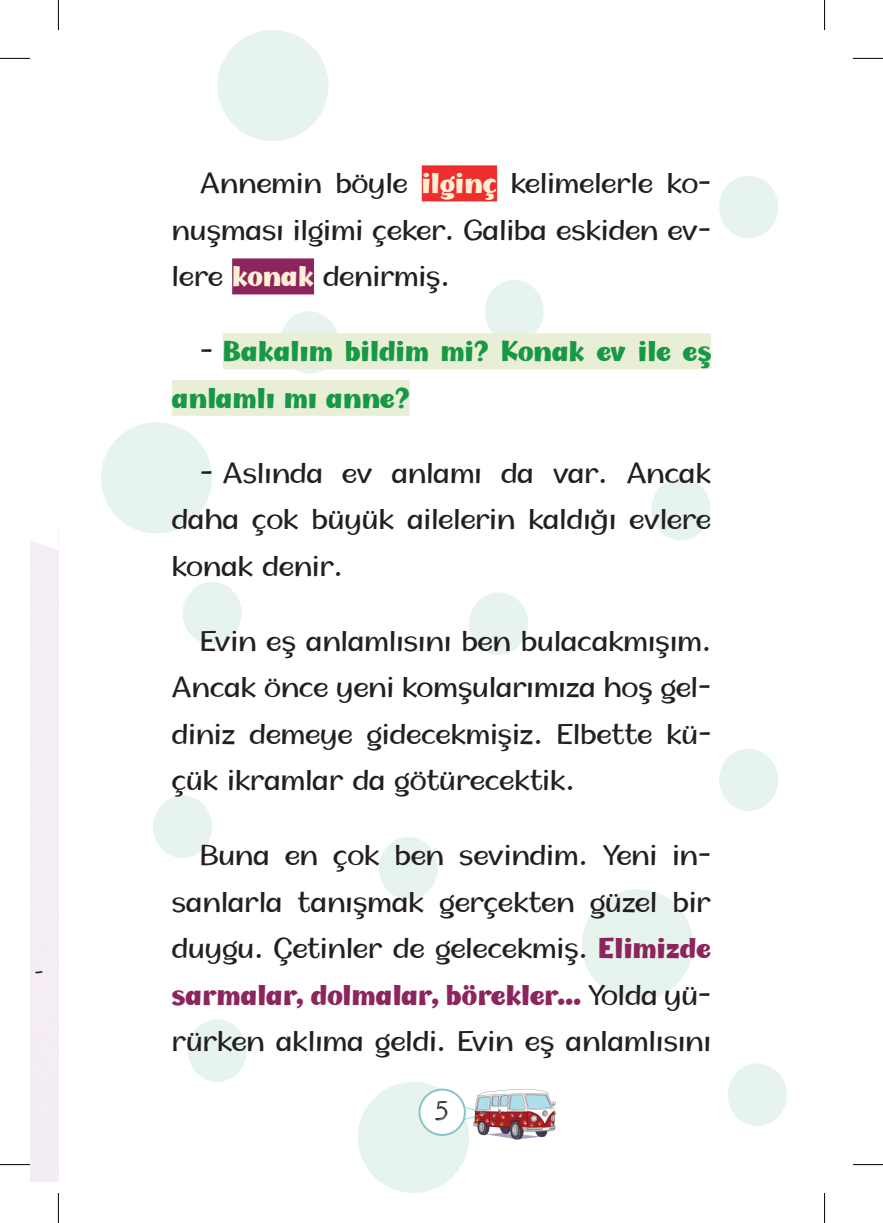
<style>
.page{position:relative;width:883px;height:1223px;background:#fff}
.page>*{position:absolute;margin:0;border:0;box-sizing:border-box;transform-origin:0 0}
.t1{font:28px/46.4px "Champigna";letter-spacing:.01em;color:#231f20;text-align:justify}
.t2{font:900 28px/46.4px "Champigna";letter-spacing:.01em;color:#169845}
.t3{font:22px "Love Ya Like A Sister";color:#231f20}
.s1{font-weight:900;color:#fdf0d5}
.s2{font-weight:400;color:#231f20}
.s3{font-weight:900;color:#8d255d}
</style>
<div class="page">
<div style="left:101px;top:422px;width:111px;height:111px;background:#e6f4ed;border-radius:50%"></div>
<div style="left:358px;top:1081px;width:111px;height:111px;background:#e6f4ed;border-radius:50%"></div>
<div style="left:217px;top:30px;width:111px;height:111px;background:#e6f4ed;border-radius:50%"></div>
<div style="left:581px;top:889px;width:111px;height:111px;background:#e6f4ed;border-radius:50%"></div>
<div style="left:182px;top:582px;width:59px;height:62px;background:#e6f4ed;border-radius:50%"></div>
<div style="left:469px;top:592px;width:59px;height:62px;background:#e6f4ed;border-radius:50%"></div>
<div style="left:718px;top:748px;width:59px;height:63px;background:#e6f4ed;border-radius:50%"></div>
<div style="left:484px;top:280px;width:59px;height:62px;background:#e6f4ed;border-radius:50%"></div>
<div style="left:378px;top:837px;width:59px;height:62px;background:#e6f4ed;border-radius:50%"></div>
<div style="left:727px;top:1063px;width:59px;height:62px;background:#e6f4ed;border-radius:50%"></div>
<div style="left:188px;top:1019px;width:59px;height:62px;background:#e6f4ed;border-radius:50%"></div>
<div style="left:280px;top:311px;width:58px;height:62px;background:#e6f4ed;border-radius:50%"></div>
<div style="left:718px;top:176px;width:59px;height:62px;background:#e6f4ed;border-radius:50%"></div>
<div style="left:651px;top:478px;width:59px;height:62px;background:#e6f4ed;border-radius:50%"></div>
<div style="left:153px;top:795px;width:59px;height:62px;background:#e6f4ed;border-radius:50%"></div>
<div style="left:30px;top:568px;width:28px;height:613px;background:#f5edf4"></div>
<svg style="left:30px;top:541px;width:28px;height:27px"></svg>
<div style="left:419px;top:1089px;width:45px;height:45px;background:#fff;border-radius:50%"></div>
<div style="left:418px;top:1088px;width:47px;height:47px;border:2px solid #88c5c9;border-radius:50%"></div>
<img style="left:473px;top:1089px;width:83px;height:50px">
<svg style="left:461px;top:1104px;width:24px;height:16px"></svg>
<img style="left:471px;top:1112px;width:14px;height:5px">
<div style="left:421px;top:165px;width:76px;height:36px;background:#ee2d2d"></div>
<div style="left:232px;top:258px;width:82px;height:36px;background:#8d255d"></div>
<div style="left:223px;top:333px;width:487px;height:36px;background:#e9efd7"></div>
<div style="left:172px;top:380px;width:237px;height:36px;background:#e9efd7"></div>
<hr style="left:0;top:58px;width:30px;height:1px;background:#000">
<hr style="left:852px;top:58px;width:30px;height:1px;background:#000">
<hr style="left:0;top:1164px;width:30px;height:1px;background:#000">
<hr style="left:852px;top:1164px;width:30px;height:1px;background:#000">
<hr style="left:58px;top:0;width:1px;height:30px;background:#000">
<hr style="left:58px;top:1192px;width:1px;height:30px;background:#000">
<hr style="left:823px;top:0;width:1px;height:30px;background:#000">
<hr style="left:823px;top:1192px;width:1px;height:30px;background:#000">
<p class="t1" style="left:172px;top:160px;width:540px;text-indent:28px">Annemin böyle <span class="s1">ilginç</span> kelimelerle ko&shy;nuşması ilgimi çeker. Galiba eskiden ev&shy;lere <span class="s1">konak</span> denirmiş.</p>
<p class="t2" style="left:172px;top:329px;width:540px;text-indent:28px"><span class="s2">-</span> Bakalım bildim mi? Konak ev ile eş anlamlı mı anne?</p>
<p class="t1" style="left:172px;top:449px;width:540px;text-indent:28px">- Aslında ev anlamı da var. Ancak daha çok büyük ailelerin kaldığı evlere konak denir.</p>
<p class="t1" style="left:172px;top:617px;width:540px;text-indent:28px">Evin eş anlamlısını ben bulacakmışım.<br>Ancak önce yeni komşularımıza hoş gel&shy;diniz demeye gidecekmişiz. Elbette kü&shy;çük ikramlar da götürecektik.</p>
<p class="t1" style="left:172px;top:831px;width:540px;text-indent:28px">Buna en çok ben sevindim. Yeni in&shy;sanlarla tanışmak gerçekten güzel bir duygu. Çetinler de gelecekmiş. <span class="s3">Elimizde sarmalar, dolmalar, börekler…</span> Yolda yü&shy;rürken aklıma geldi. Evin eş anlamlısını</p>
<p class="t3" style="left:434px;top:1091px;width:15px">5</p>
</div>
